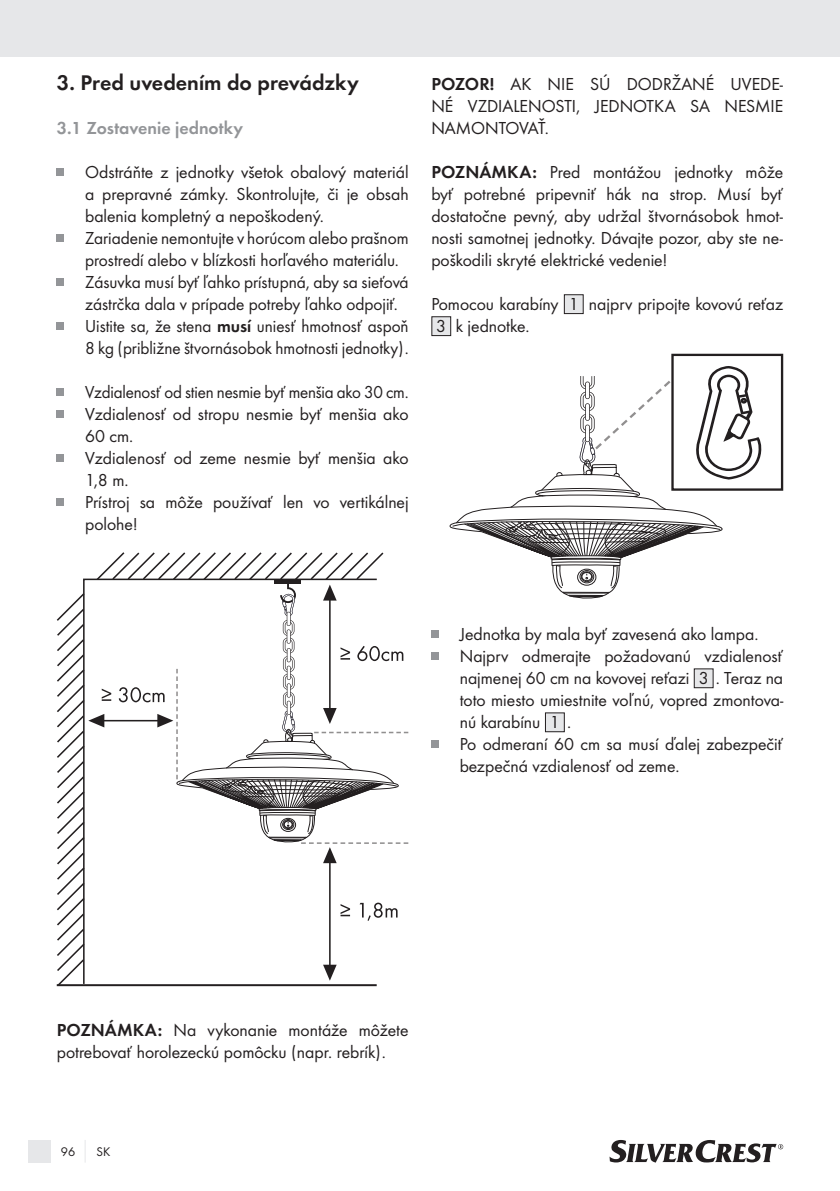
<style>
.page{position:relative;width:840px;height:1191px;background:#fff}
.page>*{position:absolute;margin:0;border:0;box-sizing:border-box;transform-origin:0 0}
.t1{font:600 22px "Futura Pro";color:#231f20}
.t2{font:18px/22px "Futura Pro";color:#231f20}
.t3{font:18px/22px "Futura Pro";color:#231f20;scale:.96 1}
.t4{font:600 18px "Futura Pro";color:#939598}
.t5{font:13px "Futura Pro";color:#231f20}
.s1{font-weight:600}
</style>
<div class="page">
<div style="left:0;top:0;width:839px;height:57px;background:#e6e7e9"></div>
<div style="left:28px;top:1140px;width:23px;height:22px;background:#e6e7e9"></div>
<svg style="left:85px;top:1140px;width:1px;height:22px"></svg>
<svg style="left:609px;top:1140px;width:173px;height:22px"></svg>
<div style="left:57px;top:168px;width:7px;height:7px;background:#939598"></div>
<div style="left:57px;top:234px;width:7px;height:7px;background:#939598"></div>
<div style="left:57px;top:278px;width:7px;height:7px;background:#939598"></div>
<div style="left:57px;top:322px;width:7px;height:7px;background:#939598"></div>
<div style="left:57px;top:388px;width:7px;height:7px;background:#939598"></div>
<div style="left:57px;top:410px;width:7px;height:7px;background:#939598"></div>
<div style="left:57px;top:454px;width:7px;height:7px;background:#939598"></div>
<div style="left:57px;top:498px;width:7px;height:7px;background:#939598"></div>
<svg style="left:56px;top:552px;width:352px;height:435px"></svg>
<div style="left:564px;top:295px;width:19px;height:18px;background:#e6e7e9"></div>
<div style="left:563px;top:294px;width:20px;height:20px;border:1px solid #231f20"></div>
<div style="left:431px;top:317px;width:19px;height:18px;background:#e6e7e9"></div>
<div style="left:431px;top:316px;width:20px;height:20px;border:1px solid #231f20"></div>
<div style="left:671px;top:354px;width:111px;height:137px;border:2px solid #231f20"></div>
<svg style="left:449px;top:366px;width:313px;height:233px"></svg>
<div style="left:431px;top:630px;width:7px;height:7px;background:#939598"></div>
<div style="left:431px;top:652px;width:7px;height:7px;background:#939598"></div>
<div style="left:693px;top:669px;width:19px;height:18px;background:#e6e7e9"></div>
<div style="left:693px;top:668px;width:20px;height:20px;border:1px solid #231f20"></div>
<div style="left:545px;top:713px;width:19px;height:18px;background:#e6e7e9"></div>
<div style="left:544px;top:712px;width:20px;height:20px;border:1px solid #231f20"></div>
<div style="left:431px;top:740px;width:7px;height:7px;background:#939598"></div>
<p class="t1" style="left:57px;top:67px;width:303px">3. Pred uvedením do prevádzky</p>
<p class="t4" style="left:57px;top:115px;width:188px">3.1 Zostavenie jednotky</p>
<p class="t2" style="left:85px;top:160px;width:325px">Odstráňte z jednotky všetok obalový materiál a prepravné zámky. Skontrolujte, či je obsah balenia kompletný a nepoškodený.<br>Zariadenie nemontujte v horúcom alebo prašnom prostredí alebo v blízkosti horľavého materiálu.<br>Zásuvka musí byť ľahko prístupná, aby sa sieťová zástrčka dala v prípade potreby ľahko odpojiť.<br>Uistite sa, že stena <span class="s1">musí</span> uniesť hmotnosť aspoň 8 kg (približne štvornásobok hmotnosti jednotky).</p>
<p class="t3" style="left:85px;top:380px;width:338px">Vzdialenosť od stien nesmie byť menšia ako 30 cm.<br>Vzdialenosť od stropu nesmie byť menšia ako<br>60 cm.<br>Vzdialenosť od zeme nesmie byť menšia ako<br>1,8 m.<br>Prístroj sa môže používať len vo vertikálnej polohe!</p>
<p class="t2" style="left:431px;top:72px;width:353px;text-align:justify"><span class="s1">POZOR!</span> AK NIE SÚ DODRŽANÉ UVEDE-NÉ VZDIALENOSTI, JEDNOTKA SA NESMIE NAMONTOVAŤ.</p>
<p class="t2" style="left:431px;top:160px;width:353px;text-align:justify"><span class="s1">POZNÁMKA:</span> Pred montážou jednotky môže byť potrebné pripevniť hák na strop. Musí byť dostatočne pevný, aby udržal štvornásobok hmot&shy;nosti samotnej jednotky. Dávajte pozor, aby ste ne&shy;poškodili skryté elektrické vedenie!</p>
<p class="t2" style="left:431px;top:292px;width:353px">Pomocou karabíny 1 najprv pripojte kovovú reťaz<br>3 k jednotke.</p>
<p class="t2" style="left:459px;top:622px;width:325px">Jednotka by mala byť zavesená ako lampa.<br>Najprv odmerajte požadovanú vzdialenosť najmenej 60 cm na kovovej reťazi 3 . Teraz na toto miesto umiestnite voľnú, vopred zmontova&shy;nú karabínu 1 .<br>Po odmeraní 60 cm sa musí ďalej zabezpečiť bezpečná vzdialenosť od zeme.</p>
<p class="t2" style="left:57px;top:1018px;width:353px"><span class="s1">POZNÁMKA:</span> Na vykonanie montáže môžete potrebovať horolezeckú pomôcku (napr. rebrík).</p>
<p class="t5" style="left:61px;top:1142px;width:16px">96</p>
<p class="t5" style="left:96px;top:1142px;width:15px">SK</p>
</div>
